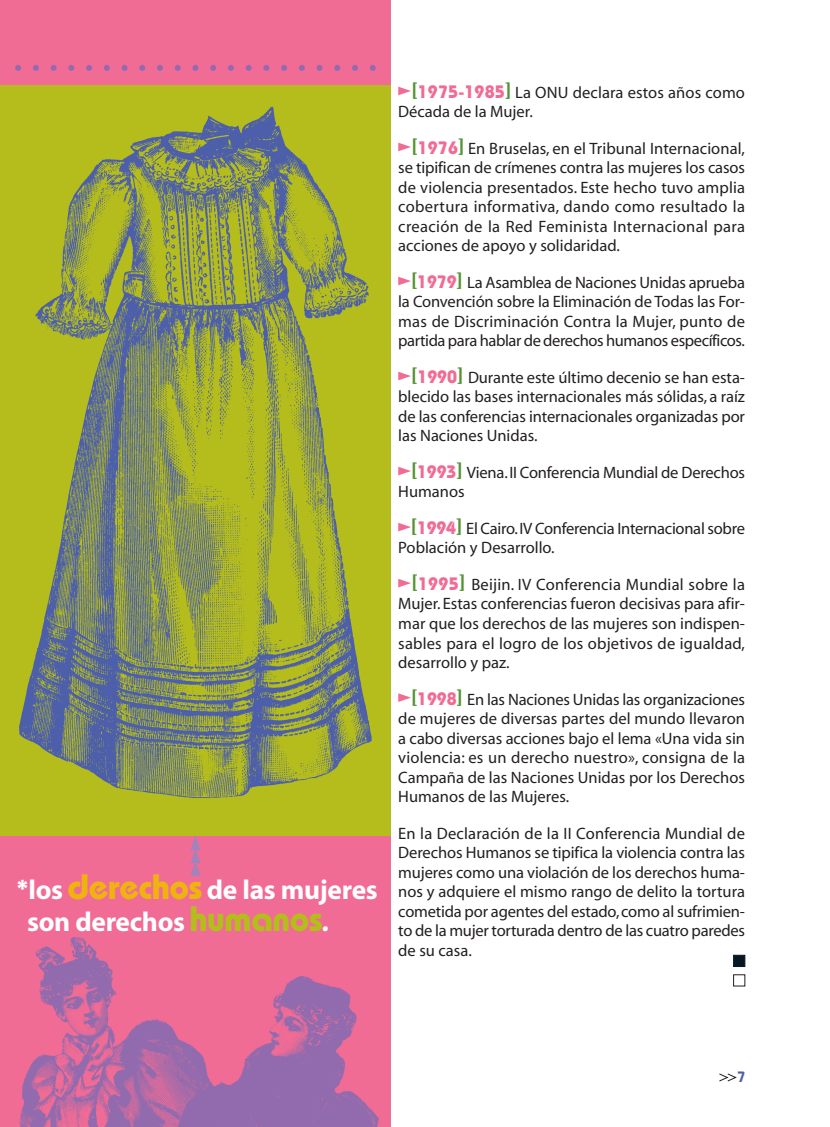
<style>
.page{position:relative;width:830px;height:1127px;background:#fff}
.page>*{position:absolute;margin:0;border:0;box-sizing:border-box;transform-origin:0 0}
.t1{font:700 27.45px/31.7px "Myriad";letter-spacing:-.01em;color:#fff}
.t2{font:16.5px/19.5px "Myriad";color:#231f20;text-align:justify}
.t3{font:600 15px "Bauhaus";color:#4d5fab}
.s1{font-family:"Bauhaus";font-size:27.3px}
.s2{font-family:"Bauhaus";font-size:35.25px;color:#efb310}
.s3{font-family:"Bauhaus";font-size:35.25px;color:#b4bd1b}
.s4{font-style:italic}
.s5{font-family:"Bauhaus";font-weight:700;font-size:18px;color:#f16c95}
</style>
<div class="page">
<svg style="left:719px;top:1073px;width:17px;height:9px"></svg>
<div style="left:0;top:0;width:391px;height:1127px;background:#f16c95"></div>
<div style="left:0;top:85px;width:391px;height:750px;background:#b4bd1b"></div>
<img style="left:19px;top:937px;width:360px;height:190px">
<img style="left:19px;top:106px;width:353px;height:692px">
<svg style="left:190px;top:835px;width:10px;height:41px"></svg>
<svg style="left:175px;top:65px;width:6px;height:6px"></svg>
<svg style="left:192px;top:65px;width:6px;height:6px"></svg>
<svg style="left:210px;top:65px;width:6px;height:6px"></svg>
<svg style="left:228px;top:65px;width:6px;height:6px"></svg>
<svg style="left:245px;top:65px;width:6px;height:6px"></svg>
<svg style="left:263px;top:65px;width:6px;height:6px"></svg>
<svg style="left:281px;top:65px;width:6px;height:6px"></svg>
<svg style="left:299px;top:65px;width:6px;height:6px"></svg>
<svg style="left:316px;top:65px;width:6px;height:6px"></svg>
<svg style="left:334px;top:65px;width:6px;height:6px"></svg>
<svg style="left:352px;top:65px;width:6px;height:6px"></svg>
<svg style="left:369px;top:65px;width:6px;height:6px"></svg>
<svg style="left:157px;top:65px;width:6px;height:6px"></svg>
<svg style="left:15px;top:65px;width:6px;height:6px"></svg>
<svg style="left:33px;top:65px;width:6px;height:6px"></svg>
<svg style="left:51px;top:65px;width:6px;height:6px"></svg>
<svg style="left:68px;top:65px;width:6px;height:6px"></svg>
<svg style="left:86px;top:65px;width:6px;height:6px"></svg>
<svg style="left:104px;top:65px;width:6px;height:6px"></svg>
<svg style="left:121px;top:65px;width:6px;height:6px"></svg>
<svg style="left:139px;top:65px;width:6px;height:6px"></svg>
<svg style="left:398px;top:87px;width:13px;height:8px"></svg>
<svg style="left:398px;top:143px;width:13px;height:8px"></svg>
<svg style="left:398px;top:277px;width:13px;height:8px"></svg>
<svg style="left:398px;top:372px;width:13px;height:8px"></svg>
<svg style="left:398px;top:467px;width:13px;height:8px"></svg>
<svg style="left:398px;top:523px;width:13px;height:8px"></svg>
<svg style="left:398px;top:579px;width:13px;height:8px"></svg>
<svg style="left:398px;top:693px;width:13px;height:9px"></svg>
<div style="left:733px;top:955px;width:11px;height:12px;background:#071822;border:1px solid #071822"></div>
<div style="left:733px;top:974px;width:11px;height:12px;border:1px solid #231f20"></div>
<h1 class="t1" style="left:27px;top:876px;width:352px;text-indent:-11px"><span class="s1">*</span>los <span class="s2">derechos</span> de las mujeres son derechos <span class="s3">humanos</span><span class="s4">.</span></h1>
<p class="t2" style="left:398px;top:84px;width:348px;text-indent:13px"><sup>[</sup><span class="s5">1975-1985</span><sup>]</sup> La ONU declara estos años como<br>Década de la Mujer.</p>
<p class="t2" style="left:398px;top:140px;width:348px;text-indent:13px"><sup>[</sup><span class="s5">1976</span><sup>]</sup> En Bruselas, en el Tribunal Internacional, se tipifican de crímenes contra las mujeres los casos de violencia presentados. Este hecho tuvo amplia cobertura informativa, dando como resultado la creación de la Red Feminista Internacional para acciones de apoyo y solidaridad.</p>
<p class="t2" style="left:398px;top:274px;width:348px;text-indent:13px"><sup>[</sup><span class="s5">1979</span><sup>]</sup> La Asamblea de Naciones Unidas aprueba la Convención sobre la Eliminación de Todas las For&shy;mas de Discriminación Contra la Mujer, punto de partida para hablar de derechos humanos específicos.</p>
<p class="t2" style="left:398px;top:369px;width:348px;text-indent:13px"><sup>[</sup><span class="s5">1990</span><sup>]</sup> Durante este último decenio se han esta&shy;blecido las bases internacionales más sólidas, a raíz de las conferencias internacionales organizadas por las Naciones Unidas.</p>
<p class="t2" style="left:398px;top:464px;width:348px;text-indent:13px"><sup>[</sup><span class="s5">1993</span><sup>]</sup> Viena. II Conferencia Mundial de Derechos<br>Humanos</p>
<p class="t2" style="left:398px;top:520px;width:348px;text-indent:13px"><sup>[</sup><span class="s5">1994</span><sup>]</sup> El Cairo. IV Conferencia Internacional sobre<br>Población y Desarrollo.</p>
<p class="t2" style="left:398px;top:576px;width:348px;text-indent:14px"><sup>[</sup><span class="s5">1995</span><sup>]</sup> Beijin. IV Conferencia Mundial sobre la Mujer. Estas conferencias fueron decisivas para afir&shy;mar que los derechos de las mujeres son indispen&shy;sables para el logro de los objetivos de igualdad, desarrollo y paz.</p>
<p class="t2" style="left:398px;top:690px;width:348px;text-indent:13px"><sup>[</sup><span class="s5">1998</span><sup>]</sup> En las Naciones Unidas las organizaciones de mujeres de diversas partes del mundo llevaron a cabo diversas acciones bajo el lema «Una vida sin violencia: es un derecho nuestro», consigna de la Campaña de las Naciones Unidas por los Derechos Humanos de las Mujeres.</p>
<p class="t2" style="left:398px;top:824px;width:348px">En la Declaración de la II Conferencia Mundial de Derechos Humanos se tipifica la violencia contra las mujeres como una violación de los derechos huma&shy;nos y adquiere el mismo rango de delito la tortura cometida por agentes del estado, como al sufrimien&shy;to de la mujer torturada dentro de las cuatro paredes de su casa.</p>
<p class="t3" style="left:736px;top:1072px;width:10px">7</p>
</div>
